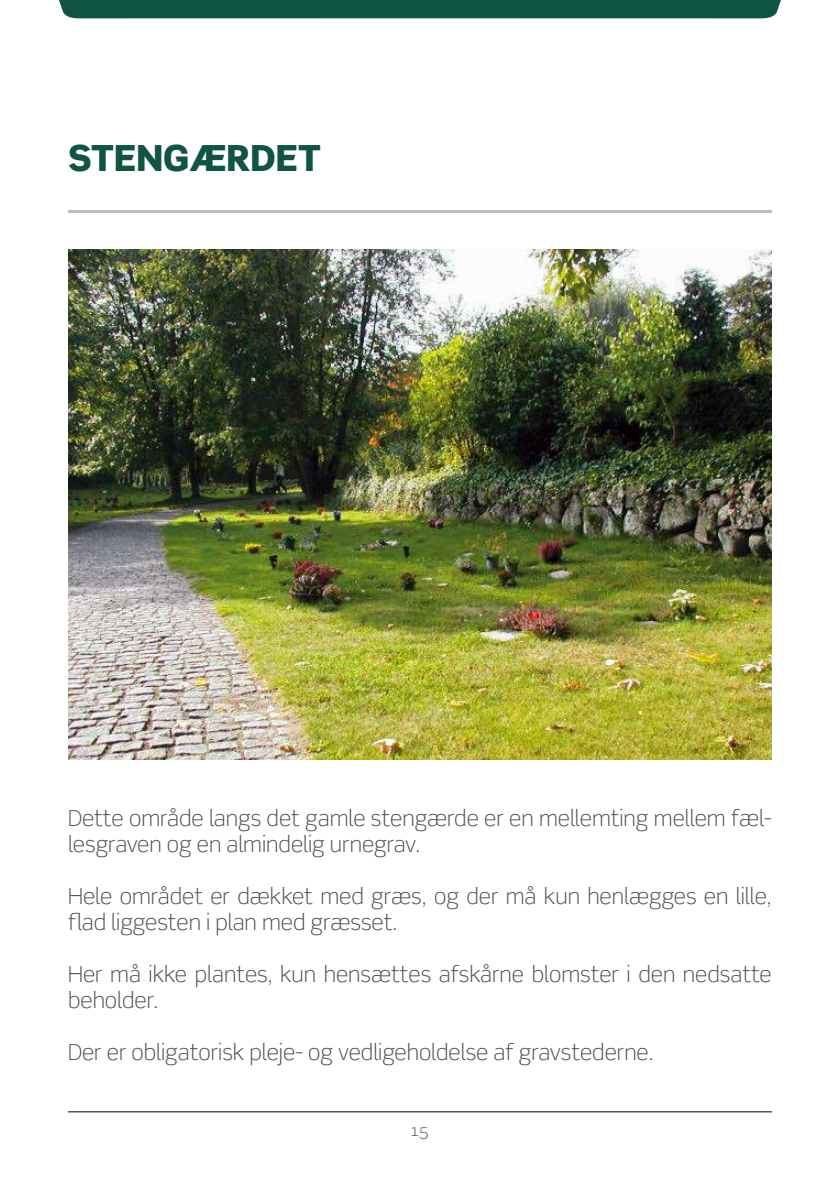
<style>
.page{position:relative;width:840px;height:1191px;background:#fff}
.page>*{position:absolute;margin:0;border:0;box-sizing:border-box;transform-origin:0 0}
.t1{font:900 36px "Scene";color:#105444}
.t2{font:300 22px/26px "Scene";color:#4d4d4f}
.t3{font:300 16px "Scene";color:#4d4d4f}
</style>
<div class="page">
<div style="left:59px;top:0;width:722px;height:18px;background:#105444"></div>
<hr style="left:68px;top:210px;width:703px;height:3px;background:#bcbec0">
<img style="left:68px;top:249px;width:703px;height:511px">
<hr style="left:68px;top:1111px;width:703px;height:1px;background:#000">
<h1 class="t1" style="left:68px;top:134px;width:254px">STENGÆRDET</h1>
<p class="t2" style="left:68px;top:805px;width:705px">Dette område langs det gamle stengærde er en mellemting mellem fæl&shy;lesgraven og en almindelig urnegrav.</p>
<p class="t2" style="left:68px;top:883px;width:704px">Hele området er dækket med græs, og der må kun henlægges en lille, flad liggesten i plan med græsset.</p>
<p class="t2" style="left:68px;top:961px;width:704px">Her må ikke plantes, kun hensættes afskårne blomster i den nedsatte beholder.</p>
<p class="t2" style="left:68px;top:1039px;width:586px">Der er obligatorisk pleje- og vedligeholdelse af gravstederne.</p>
<p class="t3" style="left:411px;top:1120px;width:19px">15</p>
</div>
